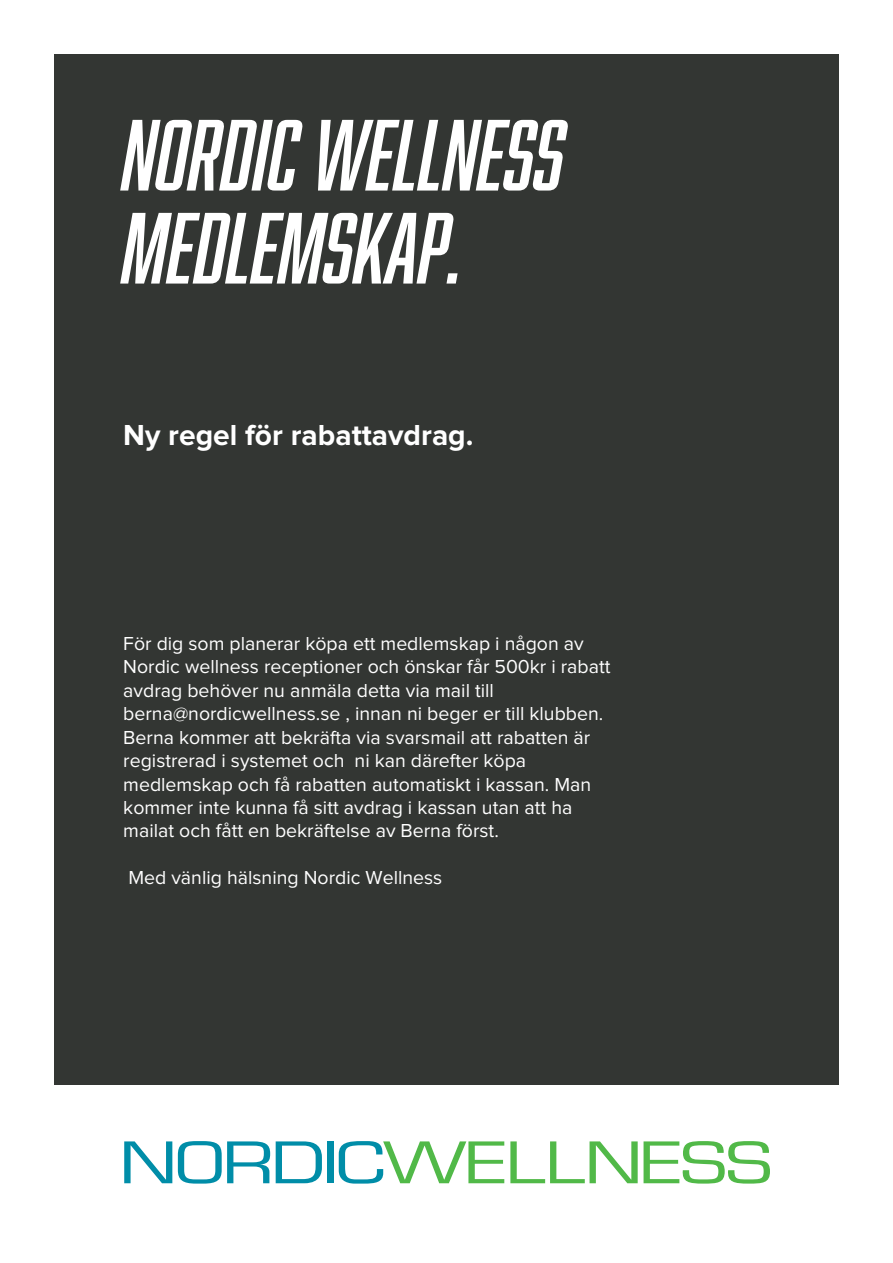
<style>
.page{position:relative;width:893px;height:1263px;background:#fff}
.page>*{position:absolute;margin:0;border:0;box-sizing:border-box;transform-origin:0 0}
.t1{font:italic 93px/93px "+GOSHIH Abolition Round";color:#fff}
.t2{font:700 30px "+XSBWQS Proxima Nova";color:#fff}
.t3{font:19.5px/23.4px "+DSJVCC Proxima Nova";color:#fff}
</style>
<div class="page">
<div style="left:54px;top:54px;width:785px;height:1030px;background:#333633"></div>
<svg style="left:124px;top:1141px;width:48px;height:42px"></svg>
<svg style="left:178px;top:1141px;width:92px;height:42px"></svg>
<svg style="left:276px;top:1141px;width:46px;height:42px"></svg>
<div style="left:327px;top:1141px;width:6px;height:42px;background:#008da8"></div>
<svg style="left:339px;top:1141px;width:165px;height:42px"></svg>
<svg style="left:510px;top:1141px;width:260px;height:42px"></svg>
<h1 class="t1" style="left:123px;top:112px;width:444px">NORDIC WELLNESS<br>MEDLEMSKAP.</h1>
<h2 class="t2" style="left:123px;top:422px;width:352px">Ny regel för rabattavdrag.</h2>
<p class="t3" style="left:123px;top:633px;width:489px">För dig som planerar köpa ett medlemskap i någon av Nordic wellness receptioner och önskar får 500kr i rabatt avdrag behöver nu anmäla detta via mail till berna@nordicwellness.se , innan ni beger er till klubben.<br>Berna kommer att bekräfta via svarsmail att rabatten är registrerad i systemet och ni kan därefter köpa medlemskap och få rabatten automatiskt i kassan. Man kommer inte kunna få sitt avdrag i kassan utan att ha mailat och fått en bekräftelse av Berna först.</p>
<p class="t3" style="left:128px;top:867px;width:315px">Med vänlig hälsning Nordic Wellness</p>
</div>
